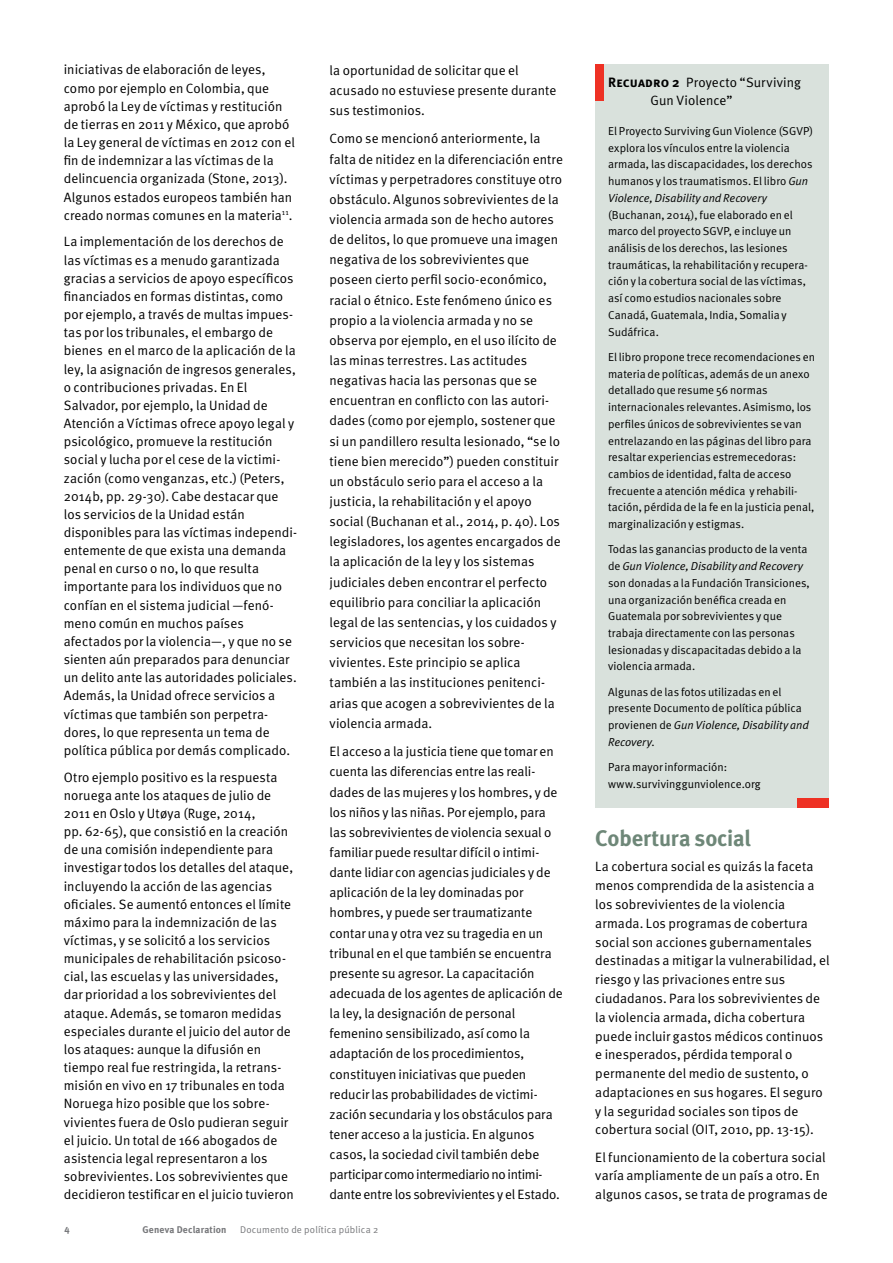
<style>
.page{position:relative;width:893px;height:1263px;background:#fff}
.page>*{position:absolute;margin:0;border:0;box-sizing:border-box;transform-origin:0 0}
.t1{font:700 22.5px "Meta";letter-spacing:-.01em;color:#6e8778}
.t2{font:13.5px/18.1px "Meta Normal";letter-spacing:.005em;color:#000}
.t3{font:11.55px/16.6px "Meta Normal";color:#000}
.t4{font:9.75px "Meta Normal";letter-spacing:.02em;color:#77787b}
.t5{font:700 9.75px "Meta";letter-spacing:.02em;color:#77787b}
.s1{font-family:"Meta Bold Caps"}
.s2{font-style:italic}
</style>
<div class="page">
<div style="left:595px;top:64px;width:234px;height:744px;background:#d9e1dc"></div>
<div style="left:595px;top:64px;width:9px;height:37px;background:#ee3124"></div>
<div style="left:797px;top:798px;width:32px;height:10px;background:#ee3124"></div>
<p class="t2" style="left:64px;top:61px;width:233px">iniciativas de elaboración de leyes, como por ejemplo en Colombia, que aprobó la Ley de víctimas y restitución de tierras en 2011 y México, que aprobó la Ley general de víctimas en 2012 con el fin de indemnizar a las víctimas de la delincuencia organizada (Stone, 2013).<br>Algunos estados europeos también han creado normas comunes en la materia<sup>11</sup>.</p>
<p class="t2" style="left:64px;top:232px;width:235px">La implementación de los derechos de las víctimas es a menudo garantizada gracias a servicios de apoyo específicos financiados en formas distintas, como por ejemplo, a través de multas impues&shy;tas por los tribunales, el embargo de bienes en el marco de la aplicación de la ley, la asignación de ingresos generales, o contribuciones privadas. En El Salvador, por ejemplo, la Unidad de Atención a Víctimas ofrece apoyo legal y psicológico, promueve la restitución social y lucha por el cese de la victimi&shy;zación (como venganzas, etc.) (Peters, 2014b, pp. 29-30). Cabe destacar que los servicios de la Unidad están disponibles para las víctimas independi&shy;entemente de que exista una demanda penal en curso o no, lo que resulta importante para los individuos que no confían en el sistema judicial —fenó&shy;meno común en muchos países afectados por la violencia—, y que no se sienten aún preparados para denunciar un delito ante las autoridades policiales.<br>Además, la Unidad ofrece servicios a víctimas que también son perpetra&shy;dores, lo que representa un tema de política pública por demás complicado.</p>
<p class="t2" style="left:64px;top:768px;width:232px">Otro ejemplo positivo es la respuesta noruega ante los ataques de julio de 2011 en Oslo y Utøya (Ruge, 2014,<br>pp. 62-65), que consistió en la creación de una comisión independiente para investigar todos los detalles del ataque, incluyendo la acción de las agencias oficiales. Se aumentó entonces el límite máximo para la indemnización de las víctimas, y se solicitó a los servicios municipales de rehabilitación psicoso&shy;cial, las escuelas y las universidades, dar prioridad a los sobrevivientes del ataque. Además, se tomaron medidas especiales durante el juicio del autor de los ataques: aunque la difusión en tiempo real fue restringida, la retrans&shy;misión en vivo en 17 tribunales en toda Noruega hizo posible que los sobre&shy;vivientes fuera de Oslo pudieran seguir el juicio. Un total de 166 abogados de asistencia legal representaron a los sobrevivientes. Los sobrevivientes que decidieron testificar en el juicio tuvieron</p>
<p class="t2" style="left:330px;top:60px;width:228px;line-height:20.1px">la oportunidad de solicitar que el acusado no estuviese presente durante sus testimonios.</p>
<p class="t2" style="left:330px;top:129px;width:235px;line-height:20.1px">Como se mencionó anteriormente, la falta de nitidez en la diferenciación entre víctimas y perpetradores constituye otro obstáculo. Algunos sobrevivientes de la violencia armada son de hecho autores de delitos, lo que promueve una imagen negativa de los sobrevivientes que poseen cierto perfil socio-económico, racial o étnico. Este fenómeno único es propio a la violencia armada y no se observa por ejemplo, en el uso ilícito de las minas terrestres. Las actitudes negativas hacia las personas que se encuentran en conflicto con las autori&shy;dades (como por ejemplo, sostener que si un pandillero resulta lesionado, “se lo tiene bien merecido”) pueden constituir un obstáculo serio para el acceso a la justicia, la rehabilitación y el apoyo social (Buchanan et al., 2014, p. 40). Los legisladores, los agentes encargados de la aplicación de la ley y los sistemas judiciales deben encontrar el perfecto equilibrio para conciliar la aplicación legal de las sentencias, y los cuidados y servicios que necesitan los sobre&shy;vivientes. Este principio se aplica también a las instituciones penitenci&shy;arias que acogen a sobrevivientes de la violencia armada.</p>
<p class="t2" style="left:330px;top:741px;width:235px;line-height:20.1px">El acceso a la justicia tiene que tomar en cuenta las diferencias entre las reali&shy;dades de las mujeres y los hombres, y de los niños y las niñas. Por ejemplo, para las sobrevivientes de violencia sexual o familiar puede resultar difícil o intimi&shy;dante lidiar con agencias judiciales y de aplicación de la ley dominadas por hombres, y puede ser traumatizante contar una y otra vez su tragedia en un tribunal en el que también se encuentra presente su agresor. La capacitación adecuada de los agentes de aplicación de la ley, la designación de personal femenino sensibilizado, así como la adaptación de los procedimientos, constituyen iniciativas que pueden reducir las probabilidades de victimi&shy;zación secundaria y los obstáculos para tener acceso a la justicia. En algunos casos, la sociedad civil también debe participar como intermediario no intimi&shy;dante entre los sobrevivientes y el Estado.</p>
<p class="t5" style="left:65px;top:1222px;width:7px">4</p>
<p class="t5" style="left:142px;top:1223px;width:86px">Geneva Declaration</p>
<p class="t4" style="left:240px;top:1223px;width:140px">Documento de política pública 2</p>
<p class="t2" style="left:651px;top:74px;width:152px;text-indent:-43px"><span class="s1">Recuadro 2</span> Proyecto “Surviving<br>Gun Violence”</p>
<p class="t3" style="left:608px;top:122px;width:206px">El Proyecto Surviving Gun Violence (SGVP) explora los vínculos entre la violencia armada, las discapacidades, los derechos humanos y los traumatismos. El libro <span class="s2">Gun Violence, Disability and Recovery</span></p>
<p class="t3" style="left:608px;top:206px;width:201px">(Buchanan, 2014), fue elaborado en el marco del proyecto SGVP, e incluye un análisis de los derechos, las lesiones traumáticas, la rehabilitación y recupera&shy;ción y la cobertura social de las víctimas, así como estudios nacionales sobre Canadá, Guatemala, India, Somalia y Sudáfrica.</p>
<p class="t3" style="left:608px;top:348px;width:208px">El libro propone trece recomendaciones en materia de políticas, además de un anexo detallado que resume 56 normas internacionales relevantes. Asimismo, los perfiles únicos de sobrevivientes se van entrelazando en las páginas del libro para resaltar experiencias estremecedoras: cambios de identidad, falta de acceso frecuente a atención médica y rehabili&shy;tación, pérdida de la fe en la justicia penal, marginalización y estigmas.</p>
<p class="t3" style="left:608px;top:541px;width:203px">Todas las ganancias producto de la venta de <span class="s2">Gun Violence, Disability and Recovery </span>son donadas a la Fundación Transiciones, una organización benéfica creada en Guatemala por sobrevivientes y que trabaja directamente con las personas lesionadas y discapacitadas debido a la violencia armada.</p>
<p class="t3" style="left:608px;top:683px;width:202px">Algunas de las fotos utilizadas en el presente Documento de política pública provienen de <span class="s2">Gun Violence, Disability and<br>Recovery</span>.</p>
<p class="t3" style="left:608px;top:759px;width:154px">Para mayor información: www.survivinggunviolence.org</p>
<h1 class="t1" style="left:595px;top:824px;width:157px">Cobertura social</h1>
<p class="t2" style="left:595px;top:857px;width:236px;line-height:18.8px">La cobertura social es quizás la faceta menos comprendida de la asistencia a los sobrevivientes de la violencia armada. Los programas de cobertura social son acciones gubernamentales destinadas a mitigar la vulnerabilidad, el riesgo y las privaciones entre sus ciudadanos. Para los sobrevivientes de la violencia armada, dicha cobertura puede incluir gastos médicos continuos e inesperados, pérdida temporal o permanente del medio de sustento, o adaptaciones en sus hogares. El seguro y la seguridad sociales son tipos de cobertura social (OIT, 2010, pp. 13-15).</p>
<p class="t2" style="left:595px;top:1147px;width:234px;line-height:18.8px">El funcionamiento de la cobertura social varía ampliamente de un país a otro. En algunos casos, se trata de programas de</p>
</div>
